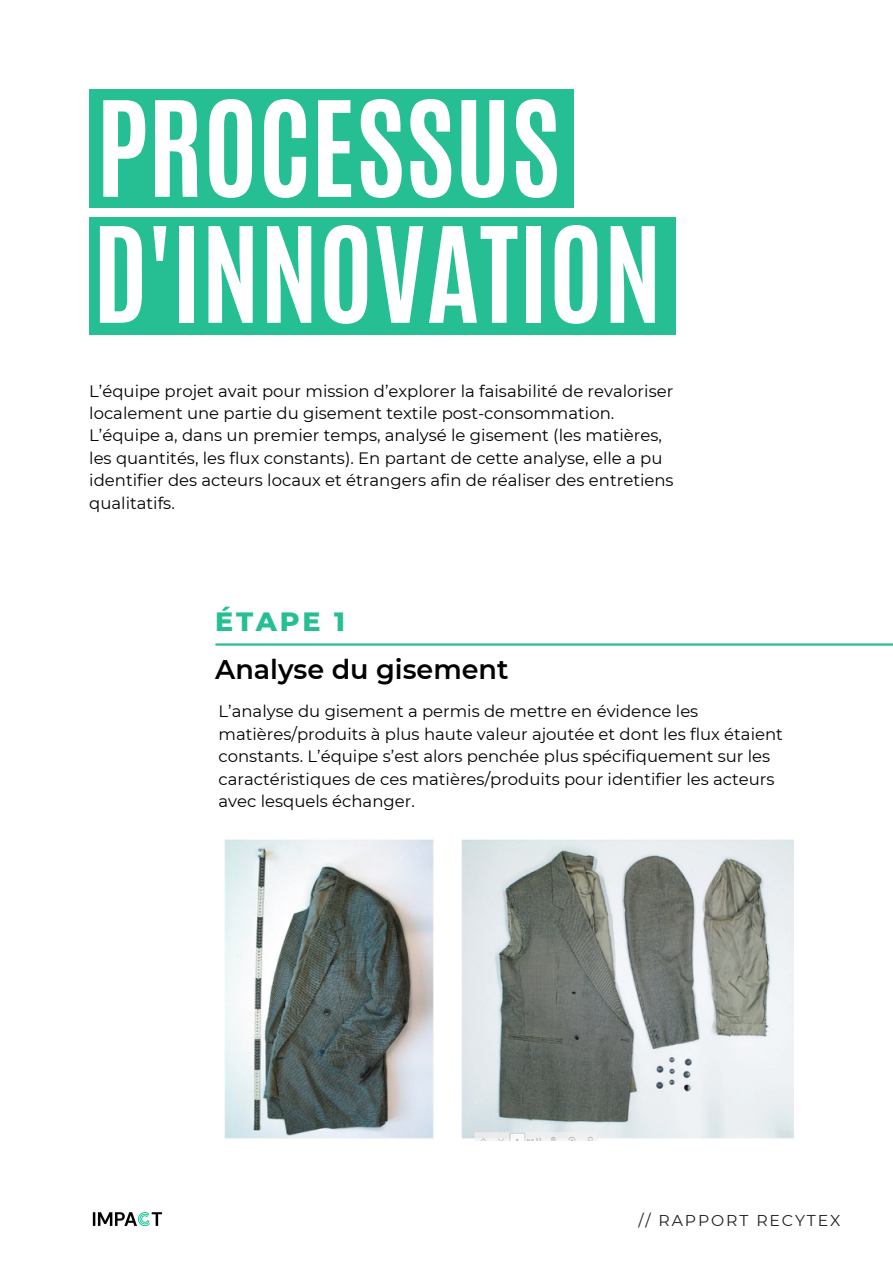
<style>
.page{position:relative;width:893px;height:1264px;background:#fff}
.page>*{position:absolute;margin:0;border:0;box-sizing:border-box;transform-origin:0 0}
.t1{font:700 112.35px "Antonio";color:#fff}
.t2{font:600 27px "Montserrat";color:#000}
.t3{font:800 27px "Montserrat";letter-spacing:.1em;color:#26bf93}
.t4{font:16.5px/22.5px "Montserrat";color:#000}
.t5{font:15.75px "Montserrat";letter-spacing:.12em;color:#202020}
</style>
<div class="page">
<div style="left:89px;top:217px;width:586px;height:117px;background:#26bf93"></div>
<div style="left:89px;top:89px;width:484px;height:119px;background:#26bf93"></div>
<hr style="left:216px;top:643px;width:676px;height:2px;background:#26bf93">
<img style="left:93px;top:1212px;width:69px;height:14px">
<img style="left:224px;top:839px;width:569px;height:301px">
<p class="t1" style="left:96px;top:68px;width:466px">PROCESSUS</p>
<p class="t1" style="left:93px;top:194px;width:570px">D'INNOVATION</p>
<p class="t4" style="left:89px;top:379px;width:586px">L’équipe projet avait pour mission d’explorer la faisabilité de revaloriser localement une partie du gisement textile post-consommation.<br>L’équipe a, dans un premier temps, analysé le gisement (les matières, les quantités, les flux constants). En partant de cette analyse, elle a pu identifier des acteurs locaux et étrangers afin de réaliser des entretiens qualitatifs.</p>
<p class="t3" style="left:215px;top:605px;width:131px">ÉTAPE 1</p>
<p class="t2" style="left:215px;top:652px;width:295px">Analyse du gisement</p>
<p class="t4" style="left:218px;top:700px;width:566px">L’analyse du gisement a permis de mettre en évidence les matières/produits à plus haute valeur ajoutée et dont les flux étaient constants. L’équipe s’est alors penchée plus spécifiquement sur les caractéristiques de ces matières/produits pour identifier les acteurs avec lesquels échanger.</p>
<p class="t5" style="left:638px;top:1210px;width:203px">// RAPPORT RECYTEX</p>
</div>
